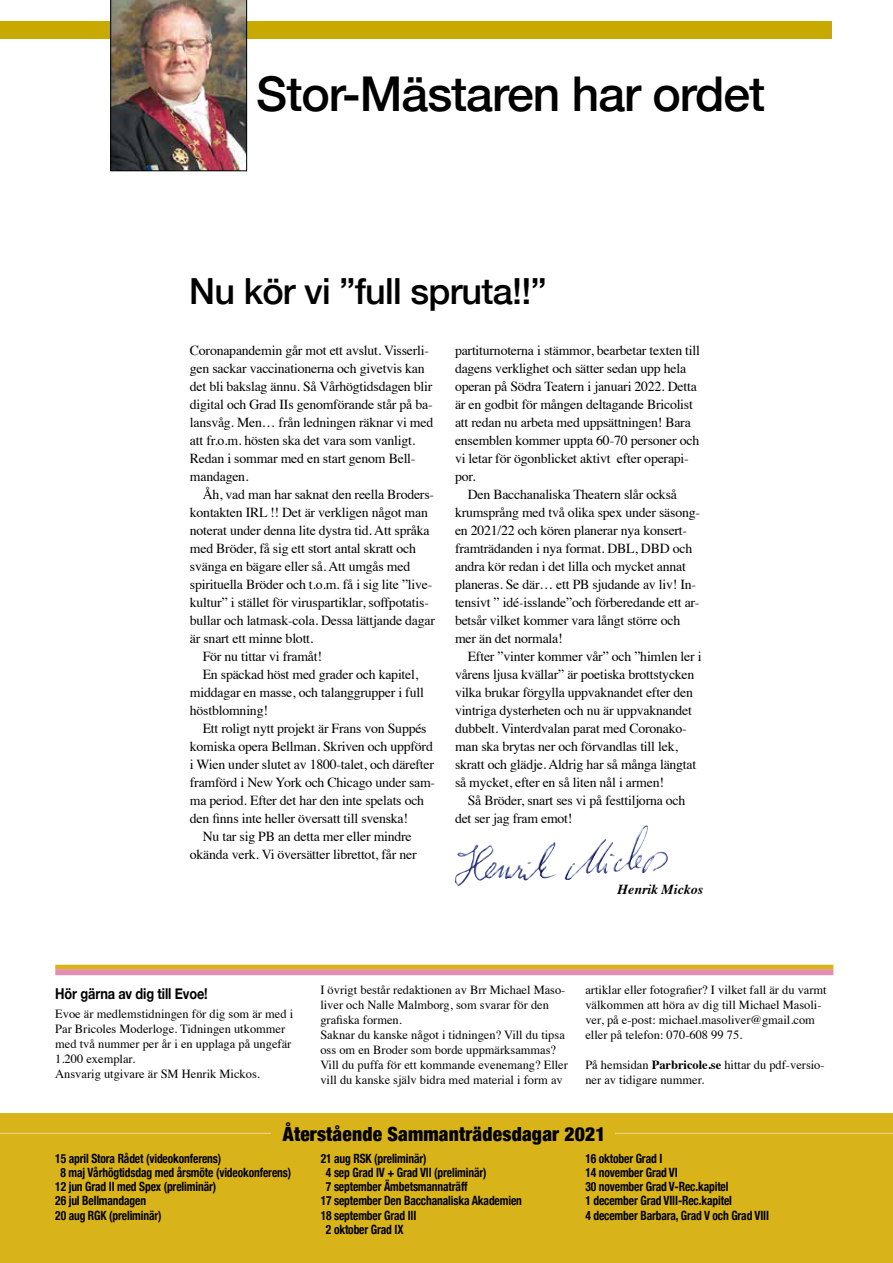
<style>
.page{position:relative;width:893px;height:1263px;background:#fff}
.page>*{position:absolute;margin:0;border:0;box-sizing:border-box;transform-origin:0 0}
.t1{font:500 48px "Helvetica Neue";letter-spacing:-.02em;color:#000}
.t2{font:500 36px "Helvetica Neue";letter-spacing:-.02em;color:#000}
.t3{font:900 condensed 19.5px "Helvetica Neue";letter-spacing:.01em;color:#000}
.t4{font:700 15px "Helvetica Neue";letter-spacing:-.01em;color:#000;scale:.85 1}
.t5{font:13.8px/18px "Times";letter-spacing:-.015em;color:#000}
.t6{font:italic 700 13.8px "Times";color:#000}
.t7{font:700 condensed 12.75px/14.2px "Helvetica Neue";letter-spacing:-.01em;color:#000;scale:.9 1}
.t8{font:12.45px/15px "Times";color:#000}
.s1{font-weight:700}
</style>
<div class="page">
<div style="left:0;top:1114px;width:893px;height:149px;background:#d8b41a"></div>
<div style="left:0;top:21px;width:831px;height:17px;background:#c8a900"></div>
<hr style="left:0;top:1133px;width:893px;height:1px;background:#ead48e">
<div style="left:271px;top:1129px;width:344px;height:12px;background:#d8b41a"></div>
<div style="left:55px;top:969px;width:778px;height:6px;background:#e38db1"></div>
<hr style="left:55px;top:965px;width:778px;height:4px;background:#d8b41a">
<img style="left:110px;top:0;width:137px;height:171px">
<img style="left:564px;top:825px;width:104px;height:55px">
<h1 class="t1" style="left:256px;top:55px;width:510px">Stor-Mästaren har ordet</h1>
<h2 class="t2" style="left:189px;top:262px;width:359px">Nu kör vi ”full spruta!!”</h2>
<p class="t5" style="left:190px;top:341px;width:245px">Coronapandemin går mot ett avslut. Visserli&shy;gen sackar vaccinationerna och givetvis kan det bli bakslag ännu. Så Vårhögtidsdagen blir digital och Grad IIs genomförande står på ba&shy;lansvåg. Men… från ledningen räknar vi med att fr.o.m. hösten ska det vara som vanligt.<br>Redan i sommar med en start genom Bell&shy;mandagen.</p>
<p class="t5" style="left:203px;top:485px;width:233px">Åh, vad man har saknat den reella Broders-</p>
<p class="t5" style="left:190px;top:503px;width:239px">kontakten IRL !! Det är verkligen något man</p>
<p class="t5" style="left:190px;top:521px;width:241px">noterat under denna lite dystra tid. Att språka</p>
<p class="t5" style="left:190px;top:539px;width:228px">med Bröder, få sig ett stort antal skratt och</p>
<p class="t5" style="left:190px;top:557px;width:222px">svänga en bägare eller så. Att umgås med</p>
<p class="t5" style="left:190px;top:575px;width:244px">spirituella Bröder och t.o.m. få i sig lite ”live-</p>
<p class="t5" style="left:190px;top:593px;width:240px">kultur” i stället för viruspartiklar, soffpotatis-</p>
<p class="t5" style="left:190px;top:611px;width:247px">bullar och latmask-cola. Dessa lättjande dagar</p>
<p class="t5" style="left:190px;top:629px;width:125px">är snart ett minne blott.</p>
<p class="t5" style="left:203px;top:647px;width:121px">För nu tittar vi framåt!</p>
<p class="t5" style="left:203px;top:665px;width:217px">En späckad höst med grader och kapitel,</p>
<p class="t5" style="left:190px;top:683px;width:235px">middagar en masse, och talanggrupper i full</p>
<p class="t5" style="left:190px;top:701px;width:80px">höstblomning!</p>
<p class="t5" style="left:203px;top:719px;width:225px">Ett roligt nytt projekt är Frans von Suppés</p>
<p class="t5" style="left:190px;top:737px;width:244px">komiska opera Bellman. Skriven och uppförd</p>
<p class="t5" style="left:190px;top:755px;width:246px">i Wien under slutet av 1800-talet, och därefter</p>
<p class="t5" style="left:190px;top:772px;width:247px">framförd i New York och Chicago under sam-</p>
<p class="t5" style="left:190px;top:791px;width:236px">ma period. Efter det har den inte spelats och</p>
<p class="t5" style="left:190px;top:809px;width:220px">den finns inte heller översatt till svenska!</p>
<p class="t5" style="left:203px;top:827px;width:211px">Nu tar sig PB an detta mer eller mindre</p>
<p class="t5" style="left:190px;top:845px;width:228px">okända verk. Vi översätter librettot, får ner</p>
<p class="t5" style="left:455px;top:341px;width:246px">partiturnoterna i stämmor, bearbetar texten till</p>
<p class="t5" style="left:455px;top:359px;width:233px">dagens verklighet och sätter sedan upp hela</p>
<p class="t5" style="left:455px;top:377px;width:243px">operan på Södra Teatern i januari 2022. Detta</p>
<p class="t5" style="left:455px;top:395px;width:239px">är en godbit för mången deltagande Bricolist</p>
<p class="t5" style="left:455px;top:413px;width:237px">att redan nu arbeta med uppsättningen! Bara</p>
<p class="t5" style="left:455px;top:431px;width:246px">ensemblen kommer uppta 60-70 personer och</p>
<p class="t5" style="left:455px;top:449px;width:235px">vi letar för ögonblicket aktivt efter operapi-</p>
<p class="t5" style="left:455px;top:467px;width:22px">por.</p>
<p class="t5" style="left:468px;top:485px;width:211px">Den Bacchanaliska Theatern slår också</p>
<p class="t5" style="left:455px;top:503px;width:247px">krumsprång med två olika spex under säsong-</p>
<p class="t5" style="left:455px;top:521px;width:234px">en 2021/22 och kören planerar nya konsert-</p>
<p class="t5" style="left:455px;top:539px;width:239px">framträdanden i nya format. DBL, DBD och</p>
<p class="t5" style="left:455px;top:557px;width:233px">andra kör redan i det lilla och mycket annat</p>
<p class="t5" style="left:455px;top:575px;width:243px">planeras. Se där… ett PB sjudande av liv! In-</p>
<p class="t5" style="left:455px;top:593px;width:246px">tensivt ” idé-isslande”och förberedande ett ar-</p>
<p class="t5" style="left:455px;top:611px;width:227px">betsår vilket kommer vara långt större och</p>
<p class="t5" style="left:455px;top:629px;width:109px">mer än det normala!</p>
<p class="t5" style="left:468px;top:647px;width:235px">Efter ”vinter kommer vår” och ”himlen ler i</p>
<p class="t5" style="left:455px;top:665px;width:241px">vårens ljusa kvällar” är poetiska brottstycken</p>
<p class="t5" style="left:455px;top:683px;width:240px">vilka brukar förgylla uppvaknandet efter den</p>
<p class="t5" style="left:455px;top:701px;width:238px">vintriga dysterheten och nu är uppvaknandet</p>
<p class="t5" style="left:455px;top:719px;width:233px">dubbelt. Vinterdvalan parat med Coronako-</p>
<p class="t5" style="left:455px;top:737px;width:224px">man ska brytas ner och förvandlas till lek,</p>
<p class="t5" style="left:455px;top:755px;width:243px">skratt och glädje. Aldrig har så många längtat</p>
<p class="t5" style="left:455px;top:773px;width:211px">så mycket, efter en så liten nål i armen!</p>
<p class="t5" style="left:468px;top:791px;width:219px">Så Bröder, snart ses vi på festtiljorna och</p>
<p class="t5" style="left:455px;top:809px;width:119px">det ser jag fram emot!</p>
<p class="t6" style="left:617px;top:876px;width:87px">Henrik Mickos</p>
<p class="t4" style="left:55px;top:982px;width:181px">Hör gärna av dig till Evoe!</p>
<p class="t8" style="left:55px;top:1005px;width:239px">Evoe är medlemstidningen för dig som är med i Par Bricoles Moderloge. Tidningen utkommer med två nummer per år i en upplaga på ungefär 1.200 exemplar.<br>Ansvarig utgivare är SM Henrik Mickos.</p>
<p class="t8" style="left:320px;top:981px;width:249px">I övrigt består redaktionen av Brr Michael Maso&shy;liver och Nalle Malmborg, som svarar för den grafiska formen.<br>Saknar du kanske något i tidningen? Vill du tipsa oss om en Broder som borde uppmärksammas?<br>Vill du puffa för ett kommande evenemang? Eller vill du kanske själv bidra med material i form av</p>
<p class="t8" style="left:585px;top:981px;width:243px">artiklar eller fotografier? I vilket fall är du varmt välkommen att höra av dig till Michael Masoli&shy;ver, på e-post: michael.masoliver@gmail.com eller på telefon: 070-608 99 75.</p>
<p class="t8" style="left:585px;top:1056px;width:241px">På hemsidan <span class="s1">Parbricole.se</span> hittar du pdf-versio&shy;ner av tidigare nummer.</p>
<h3 class="t3" style="left:283px;top:1118px;width:324px">Återstående Sammanträdesdagar 2021</h3>
<p class="t7" style="left:55px;top:1150px;width:186px">15 april Stora Rådet (videokonferens)</p>
<p class="t7" style="left:61px;top:1164px;width:258px">8 maj Vårhögtidsdag med årsmöte (videokonferens)</p>
<p class="t7" style="left:55px;top:1178px;width:180px">12 jun Grad II med Spex (preliminär)</p>
<p class="t7" style="left:55px;top:1193px;width:103px">26 jul Bellmandagen</p>
<p class="t7" style="left:55px;top:1207px;width:120px">20 aug RGK (preliminär)</p>
<p class="t7" style="left:321px;top:1150px;width:119px">21 aug RSK (preliminär)</p>
<p class="t7" style="left:326px;top:1164px;width:180px">4 sep Grad IV + Grad VII (preliminär)</p>
<p class="t7" style="left:326px;top:1178px;width:159px">7 september Ämbetsmannaträff</p>
<p class="t7" style="left:321px;top:1193px;width:225px">17 september Den Bacchanaliska Akademien</p>
<p class="t7" style="left:321px;top:1207px;width:108px">18 september Grad III</p>
<p class="t7" style="left:326px;top:1221px;width:88px">2 oktober Grad IX</p>
<p class="t7" style="left:585px;top:1150px;width:206px">16 oktober Grad I<br>14 november Grad VI<br>30 november Grad V-Rec.kapitel<br>1 december Grad VIII-Rec.kapitel<br>4 december Barbara, Grad V och Grad VIII</p>
</div>
